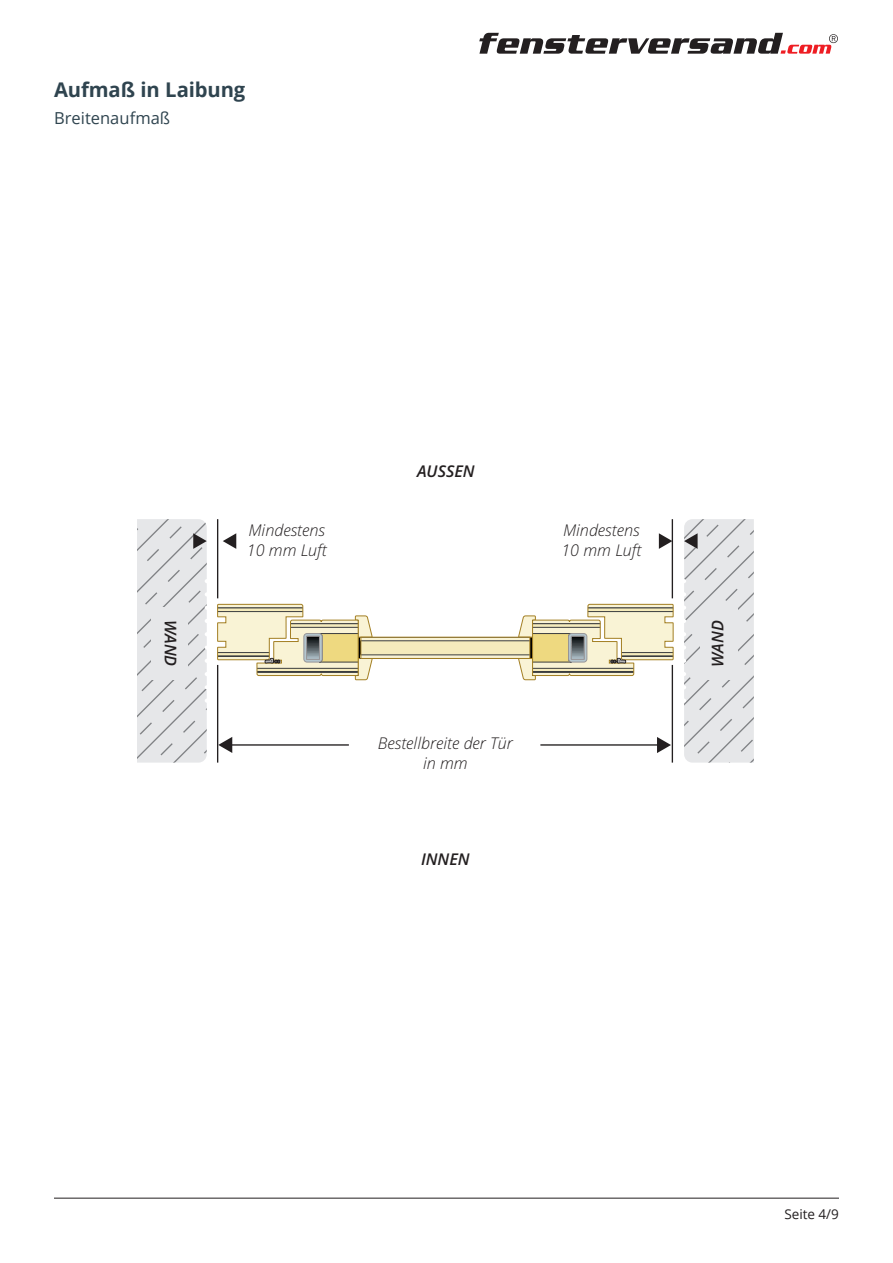
<style>
.page{position:relative;width:893px;height:1263px;background:#fff}
.page>*{position:absolute;margin:0;border:0;box-sizing:border-box;transform-origin:0 0}
.Head_Caslon{font:700 20.25px "Open Sans";letter-spacing:-.005em;color:#2f444f}
.Head_Caslon-2{font:16.5px "Open Sans";color:#2f444f}
.t1{font:italic 300 16.2px/20.2px "Open Sans";color:#231f20}
.t2{font:italic 600 16.2px "Open Sans";color:#231f20}
.t3{font:13.5px "Open Sans";color:#231f20}
</style>
<div class="page">
<hr style="left:54px;top:1198px;width:785px;height:1px;background:#231f20">
<svg style="left:479px;top:33px;width:359px;height:21px"></svg>
<hr style="left:540px;top:744px;width:119px;height:2px;background:#231f20">
<svg style="left:657px;top:737px;width:14px;height:16px"></svg>
<hr style="left:230px;top:744px;width:119px;height:2px;background:#231f20">
<svg style="left:218px;top:737px;width:14px;height:16px"></svg>
<hr style="left:672px;top:665px;width:1px;height:98px;background:#231f20">
<hr style="left:672px;top:519px;width:1px;height:79px;background:#231f20">
<hr style="left:217px;top:665px;width:1px;height:98px;background:#231f20">
<hr style="left:217px;top:519px;width:1px;height:79px;background:#231f20">
<svg style="left:684px;top:519px;width:70px;height:244px;background:#dddee0"></svg>
<svg style="left:659px;top:533px;width:13px;height:16px"></svg>
<svg style="left:223px;top:533px;width:13px;height:16px"></svg>
<svg style="left:137px;top:519px;width:70px;height:244px;background:#dedfe1"></svg>
<div style="left:700px;top:608px;width:37px;height:72px;background:#e6e7e9"></div>
<div style="left:152px;top:607px;width:36px;height:72px;background:#e6e7e9"></div>
<svg style="left:217px;top:604px;width:456px;height:76px"></svg>
<div style="left:361px;top:637px;width:169px;height:22px;border:1px solid #a37f23"></div>
<p class="Head_Caslon" style="left:54px;top:76px;width:193px">Aufmaß in Laibung</p>
<p class="Head_Caslon-2" style="left:54px;top:107px;width:118px">Breitenaufmaß</p>
<p class="t2" style="left:182px;top:620px;width:48px;rotate:90deg">WAND</p>
<p class="t2" style="left:417px;top:460px;width:59px">AUSSEN</p>
<p class="t1" style="left:247px;top:519px;width:81px">Mindestens<br>10 mm Luft</p>
<p class="t1" style="left:561px;top:519px;width:81px">Mindestens<br>10 mm Luft</p>
<p class="t1" style="left:378px;top:732px;width:136px;text-align:center">Bestellbreite der Tür in mm</p>
<p class="t2" style="left:421px;top:848px;width:50px">INNEN</p>
<p class="t2" style="left:706px;top:667px;width:48px;rotate:-90deg">WAND</p>
<p class="t3" style="left:784px;top:1205px;width:56px">Seite 4/9</p>
</div>
